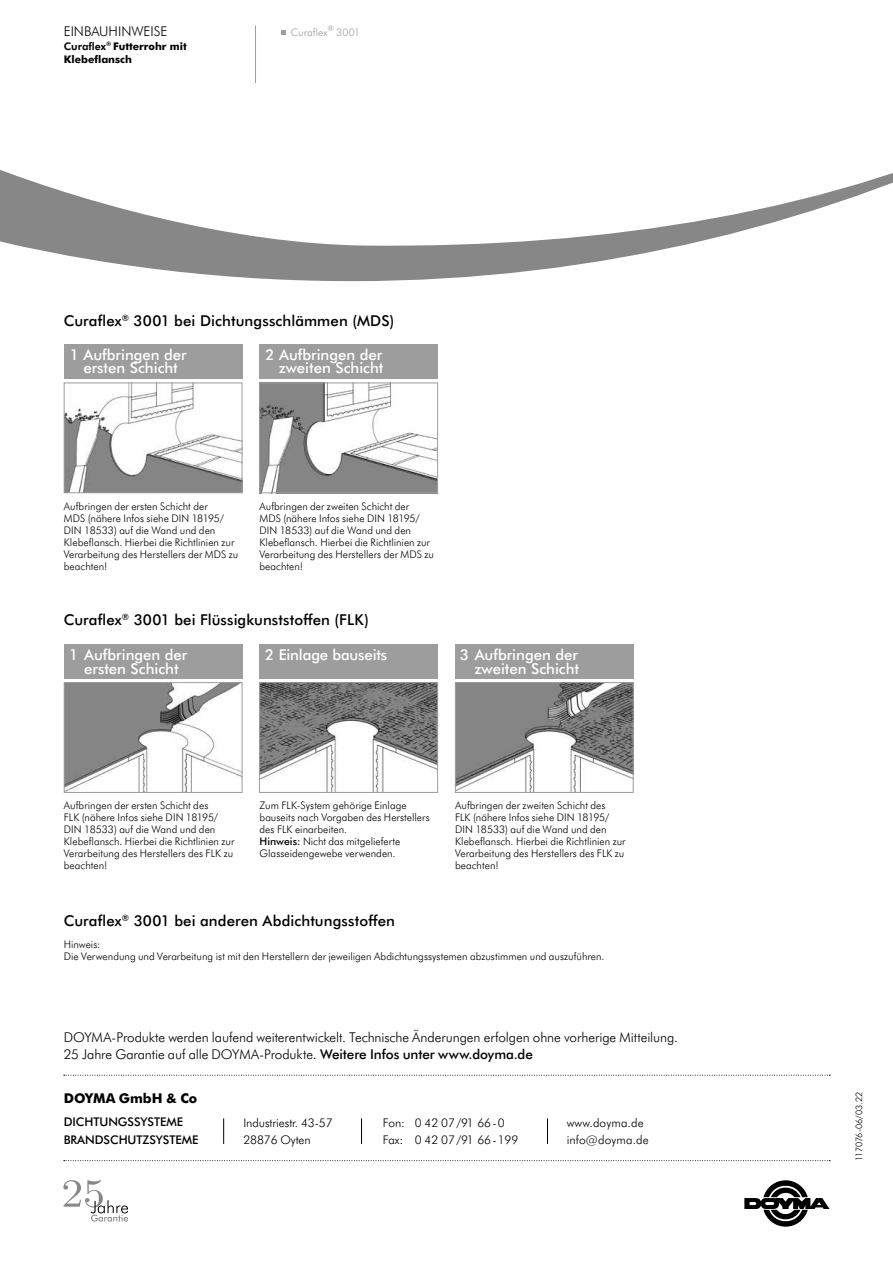
<style>
.page{position:relative;width:893px;height:1263px;background:#fff}
.page>*{position:absolute;margin:0;border:0;box-sizing:border-box;transform-origin:0 0}
.t1{font:500 15px/13.5px "Futura BT";color:#fff;text-align:center}
.t2{font:500 15px "Futura BT";letter-spacing:.005em;color:#000}
.t3{font:300 13.5px/17px "Futura BT";letter-spacing:-.005em;color:#000}
.t4{font:800 13.5px "Futura BT";letter-spacing:-.005em;color:#000}
.t5{font:300 12px/16.5px "Futura BT";letter-spacing:-.005em;color:#000}
.t6{font:500 12px/17.7px "Futura BT";letter-spacing:-.005em;color:#000}
.t7{font:300 10.5px/12px "Futura BT";letter-spacing:.005em;color:#000}
.t8{font:800 10.5px/13.5px "Futura BT";color:#000}
.t9{font:300 10.5px "Futura BT";letter-spacing:.005em;color:#9d9d9d}
.t10{font:300 9px "Futura BT";letter-spacing:-.03em;color:#000}
.s1{font-weight:700}
.s2{font-weight:500}
</style>
<div class="page">
<svg style="left:64px;top:1075px;width:766px;height:1px"></svg>
<svg style="left:223px;top:1118px;width:1px;height:26px"></svg>
<svg style="left:361px;top:1118px;width:1px;height:26px"></svg>
<svg style="left:547px;top:1118px;width:1px;height:26px"></svg>
<svg style="left:744px;top:1180px;width:86px;height:47px"></svg>
<svg style="left:64px;top:1160px;width:766px;height:1px"></svg>
<hr style="left:255px;top:26px;width:1px;height:57px;background:#9d9d9d">
<svg style="left:281px;top:30px;width:5px;height:4px"></svg>
<svg style="left:0;top:170px;width:893px;height:111px"></svg>
<img style="left:261px;top:684px;width:175px;height:107px">
<div style="left:259px;top:682px;width:179px;height:111px;border:1px solid #9d9d9d"></div>
<img style="left:66px;top:684px;width:174px;height:107px">
<div style="left:64px;top:682px;width:178px;height:111px;border:1px solid #9d9d9d"></div>
<img style="left:457px;top:684px;width:175px;height:107px">
<div style="left:455px;top:682px;width:179px;height:111px;border:1px solid #9d9d9d"></div>
<img style="left:261px;top:385px;width:175px;height:106px">
<div style="left:259px;top:383px;width:179px;height:110px;border:1px solid #9d9d9d"></div>
<img style="left:66px;top:385px;width:174px;height:106px">
<div style="left:64px;top:383px;width:178px;height:110px;border:1px solid #9d9d9d"></div>
<div style="left:64px;top:345px;width:178px;height:34px;background:#9d9d9d"></div>
<div style="left:259px;top:345px;width:179px;height:34px;background:#9d9d9d"></div>
<div style="left:455px;top:644px;width:179px;height:34px;background:#9d9d9d"></div>
<div style="left:259px;top:644px;width:179px;height:34px;background:#9d9d9d"></div>
<div style="left:64px;top:644px;width:178px;height:34px;background:#9d9d9d"></div>
<svg style="left:63px;top:1180px;width:65px;height:41px"></svg>
<p class="t3" style="left:64px;top:23px;width:105px">EINBAUHINWEISE</p>
<p class="t8" style="left:64px;top:39px;width:125px"><span class="s1">Curaflex</span><sup>®</sup> Futterrohr mit<br>Klebeflansch</p>
<p class="t9" style="left:291px;top:25px;width:71px">Curaflex<sup>®</sup> 3001</p>
<h1 class="t2" style="left:64px;top:310px;width:332px">Curaflex<sup>®</sup> 3001 bei Dichtungsschlämmen (MDS)</h1>
<h1 class="t1" style="left:70px;top:347px;width:118px">1 Aufbringen der ersten Schicht</h1>
<h1 class="t1" style="left:265px;top:347px;width:119px;text-align:right">2 Aufbringen der zweiten Schicht</h1>
<p class="t7" style="left:64px;top:500px;width:176px">Aufbringen der ersten Schicht der<br>MDS (nähere Infos siehe DIN 18195/<br>DIN 18533) auf die Wand und den<br>Klebeflansch. Hierbei die Richtlinien zur<br>Verarbeitung des Herstellers der MDS zu beachten!</p>
<p class="t7" style="left:259px;top:500px;width:176px">Aufbringen der zweiten Schicht der<br>MDS (nähere Infos siehe DIN 18195/<br>DIN 18533) auf die Wand und den<br>Klebeflansch. Hierbei die Richtlinien zur<br>Verarbeitung des Herstellers der MDS zu beachten!</p>
<h1 class="t2" style="left:64px;top:609px;width:307px">Curaflex<sup>®</sup> 3001 bei Flüssigkunststoffen (FLK)</h1>
<h1 class="t1" style="left:69px;top:648px;width:120px">1 Aufbringen der ersten Schicht</h1>
<h1 class="t1" style="left:265px;top:648px;width:124px">2 Einlage bauseits</h1>
<h1 class="t1" style="left:460px;top:648px;width:121px;text-align:right">3 Aufbringen der zweiten Schicht</h1>
<p class="t7" style="left:64px;top:799px;width:172px">Aufbringen der ersten Schicht des<br>FLK (nähere Infos siehe DIN 18195/<br>DIN 18533) auf die Wand und den<br>Klebeflansch. Hierbei die Richtlinien zur<br>Verarbeitung des Herstellers des FLK zu beachten!</p>
<p class="t7" style="left:259px;top:799px;width:172px">Zum FLK-System gehörige Einlage bauseits nach Vorgaben des Herstellers des FLK einarbeiten.<br><span class="s2">Hinweis:</span> Nicht das mitgelieferte<br>Glasseidengewebe verwenden.</p>
<h1 class="t2" style="left:64px;top:910px;width:333px">Curaflex<sup>®</sup> 3001 bei anderen Abdichtungsstoffen</h1>
<p class="t7" style="left:455px;top:799px;width:172px">Aufbringen der zweiten Schicht des<br>FLK (nähere Infos siehe DIN 18195/<br>DIN 18533) auf die Wand und den<br>Klebeflansch. Hierbei die Richtlinien zur<br>Verarbeitung des Herstellers des FLK zu beachten!</p>
<p class="t7" style="left:64px;top:938px;width:542px">Hinweis:<br>Die Verwendung und Verarbeitung ist mit den Herstellern der jeweiligen Abdichtungssystemen abzustimmen und auszuführen.</p>
<p class="t3" style="left:64px;top:1028px;width:616px">DOYMA-Produkte werden laufend weiterentwickelt. Technische Änderungen erfolgen ohne vorherige Mitteilung.<br>25 Jahre Garantie auf alle DOYMA-Produkte. <span class="s2">Weitere Infos unter www.doyma.de</span></p>
<p class="t4" style="left:64px;top:1089px;width:135px">DOYMA GmbH &amp; Co</p>
<p class="t6" style="left:64px;top:1112px;width:136px">DICHTUNGSSYSTEME<br>BRANDSCHUTZSYSTEME</p>
<p class="t5" style="left:243px;top:1114px;width:91px">Industriestr. 43-57<br>28876 Oyten</p>
<p class="t5" style="left:383px;top:1114px;width:137px">Fon: 0 42 07/91 66-0<br>Fax: 0 42 07/91 66-199</p>
<p class="t5" style="left:567px;top:1114px;width:84px">www.doyma.de info@doyma.de</p>
<p class="t10" style="left:853px;top:1161px;width:71px;rotate:-90deg">117076-06/03.22</p>
</div>
